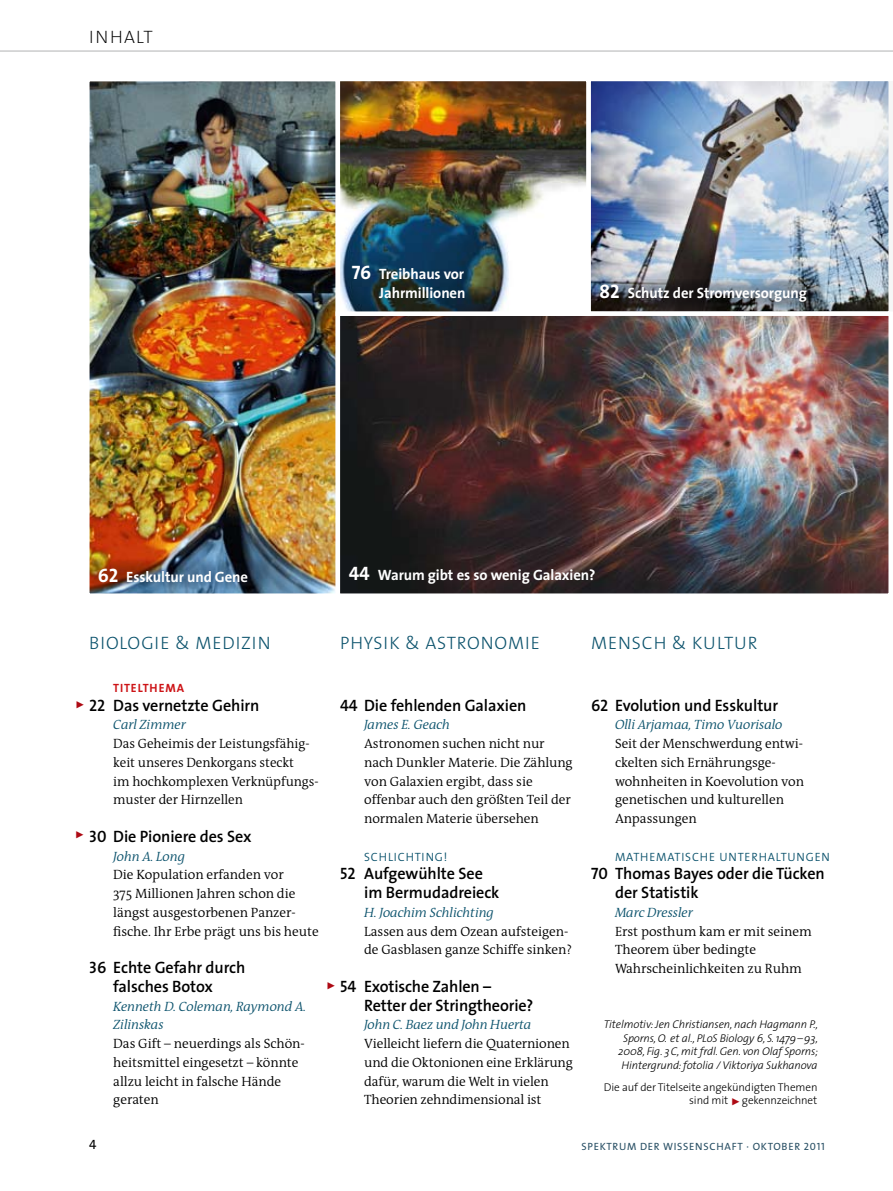
<style>
.page{position:relative;width:893px;height:1191px;background:#fff}
.page>*{position:absolute;margin:0;border:0;box-sizing:border-box;transform-origin:0 0}
.t1{font:300 18px "The Sans";letter-spacing:.05em;color:#0b526c}
.t2{font:200 18px "The Sans";letter-spacing:.07em;color:#000}
.t3{font:600 16.5px/18.8px "The Sans";letter-spacing:-.005em;color:#000}
.t4{font:700 15px/18.8px "The Sans";letter-spacing:-.005em;color:#fff;text-align:right}
.t5{font:300 13.5px/18.8px "The Antiqua B4";letter-spacing:-.005em;color:#000}
.t6{font:13.5px "The Sans Caps";color:#000}
.t7{font:300 12px "The Sans";letter-spacing:.07em;color:#0b526c}
.t8{font:12px "The Sans Bold Caps";letter-spacing:.07em;color:#cd1316}
.t9{font:italic 300 11.25px/13.5px "The Sans";letter-spacing:-.01em;color:#000;text-align:right}
.t10{font:300 11.25px/13.5px "The Sans";letter-spacing:-.01em;color:#000;text-align:right}
.t11{font:10.5px "The Sans";letter-spacing:.07em;color:#284f64}
.t12{font:10.5px "The Sans Caps";color:#284f64}
.s1{font-family:"The Sans Bold Caps";font-weight:400;font-size:19.5px}
.s2{font-family:"The Sans Semi Bold Caps";font-weight:400}
.s3{font-family:"The Antiqua B4 i";font-style:italic;color:#0b526c}
.s4{font-family:"The Sans"}
</style>
<div class="page">
<img style="left:591px;top:82px;width:297px;height:229px">
<div style="left:586px;top:77px;width:307px;height:239px;border:4px solid #fff"></div>
<img style="left:90px;top:82px;width:245px;height:511px">
<div style="left:85px;top:77px;width:255px;height:521px;border:4px solid #fff"></div>
<img style="left:341px;top:316px;width:547px;height:277px">
<div style="left:336px;top:311px;width:557px;height:287px;border:4px solid #fff"></div>
<hr style="left:0;top:51px;width:893px;height:1px;background:#b1b2b3">
<img style="left:341px;top:82px;width:245px;height:229px">
<div style="left:336px;top:77px;width:255px;height:239px;border:4px solid #fff"></div>
<img style="left:597px;top:279px;width:228px;height:32px">
<img style="left:89px;top:560px;width:181px;height:29px">
<p class="t2" style="left:89px;top:26px;width:65px">inhalt</p>
<p class="t4" style="left:352px;top:265px;width:115px"><span class="s1">76</span> Treibhaus vor<br>Jahrmillionen</p>
<p class="t4" style="left:600px;top:284px;width:209px"><span class="s1">82</span> Schutz der Stromversorgung</p>
<p class="t4" style="left:98px;top:567px;width:152px"><span class="s1">62</span> Esskultur und Gene</p>
<p class="t4" style="left:349px;top:565px;width:248px"><span class="s1">44</span> Warum gibt es so wenig Galaxien?</p>
<p class="t1" style="left:89px;top:632px;width:183px">biologie &amp; medizin</p>
<p class="t1" style="left:340px;top:632px;width:201px">Physik &amp; astronomie</p>
<p class="t1" style="left:591px;top:632px;width:168px">mensch &amp; Kultur</p>
<p class="t8" style="left:113px;top:680px;width:72px">TITELTHEMA</p>
<p class="t3" style="left:89px;top:695px;width:172px"><span class="s2">22</span> Das vernetzte Gehirn</p>
<p class="t5" style="left:113px;top:716px;width:207px"><span class="s3">Carl Zimmer<br></span>Das Geheimis der Leistungsfähig&shy;keit unseres Denkorgans steckt<br>im hochkomplexen Verknüpfungs&shy;muster der Hirnzellen</p>
<p class="t3" style="left:89px;top:827px;width:164px"><span class="s2">30</span> Die Pioniere des Sex</p>
<p class="t5" style="left:113px;top:847px;width:207px"><span class="s3">John A. Long<br></span>Die Kopulation erfanden vor -<br>375 Millionen Jahren schon die längst ausgestorbenen Panzer&shy;fische. Ihr Erbe prägt uns bis heute</p>
<p class="t3" style="left:89px;top:958px;width:158px;text-align:center"><span class="s2">36</span> Echte Gefahr durch falsches Botox</p>
<p class="t5" style="left:113px;top:997px;width:194px"><span class="s3">Kenneth D. Coleman, Raymond A.<br>Zilinskas<br></span>Das Gift – neuerdings als Schön&shy;heitsmittel eingesetzt – könnte allzu leicht in falsche Hände geraten</p>
<p class="t3" style="left:340px;top:695px;width:188px"><span class="s2">44</span> Die fehlenden Galaxien</p>
<p class="t5" style="left:364px;top:716px;width:210px"><span class="s3">James E. Geach<br></span>Astronomen suchen nicht nur nach Dunkler Materie. Die Zählung von Galaxien ergibt, dass sie offenbar auch den größten Teil der normalen Materie übersehen</p>
<p class="t7" style="left:364px;top:848px;width:85px">SCHLICHTING!</p>
<p class="t3" style="left:364px;top:864px;width:137px;text-indent:-24px"><span class="s2">52</span> Aufgewühlte See im Bermudadreieck</p>
<p class="t5" style="left:364px;top:903px;width:209px"><span class="s3">H. Joachim Schlichting<br></span>Lassen aus dem Ozean aufsteigen&shy;de Gasblasen ganze Schiffe sinken?</p>
<p class="t3" style="left:364px;top:977px;width:171px;text-indent:-24px"><span class="s2">54</span> Exotische Zahlen –<br>Retter der Stringtheorie?</p>
<p class="t5" style="left:364px;top:1016px;width:210px"><span class="s3">John C. Baez und John Huerta<br></span>Vielleicht liefern die Quaternionen und die Oktonionen eine Erklärung dafür, warum die Welt in vielen<br>Theorien zehndimensional ist</p>
<p class="t3" style="left:591px;top:695px;width:189px"><span class="s2">62</span> Evolution und Esskultur</p>
<p class="t5" style="left:615px;top:716px;width:191px"><span class="s3">Olli Arjamaa, Timo Vuorisalo<br></span>Seit der Menschwerdung entwi&shy;ckelten sich Ernährungsge&shy;wohnheiten in Koevolution von genetischen und kulturellen<br>Anpassungen</p>
<p class="t7" style="left:615px;top:848px;width:216px">MATH EMATISCH E UNTE RHALTU NGE N</p>
<p class="t3" style="left:615px;top:864px;width:211px;text-indent:-24px"><span class="s2">70</span> Thomas Bayes oder die Tücken der Statistik</p>
<p class="t5" style="left:615px;top:903px;width:198px"><span class="s3">Marc Dressler<br></span>Erst posthum kam er mit seinem<br>Theorem über bedingte<br>Wahrscheinlichkeiten zu Ruhm</p>
<p class="t9" style="left:604px;top:1018px;width:216px">Titelmotiv: Jen Christiansen, nach Hagmann P., Sporns, O. et al., PLoS Biology 6, S. 1479–93, 2008, Fig. 3C, mit frdl. Gen. von Olaf Sporns; Hintergrund: fotolia / Viktoriya Sukhanova</p>
<p class="t10" style="left:604px;top:1080px;width:215px">Die auf der Titelseite angekündigten Themen sind mit gekennzeichnet</p>
<p class="t6" style="left:89px;top:1136px;width:9px">4</p>
<p class="t11" style="left:581px;top:1139px;width:187px">SPEKTRUM DER WISSENSCHAFT · OKTO</p>
<p class="t12" style="left:782px;top:1139px;width:45px"><span class="s4">BER</span> 2011</p>
</div>
